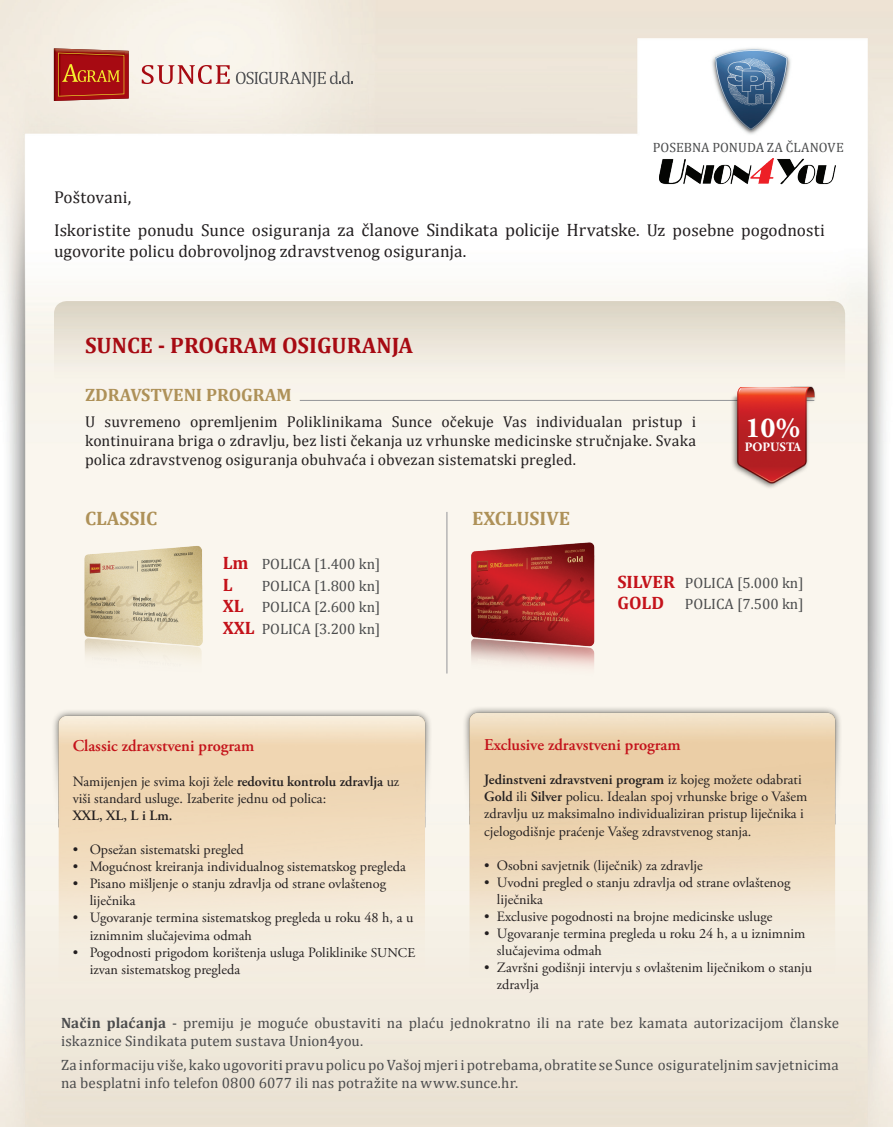
<style>
.page{position:relative;width:893px;height:1127px;background:#fff}
.page>*{position:absolute;margin:0;border:0;box-sizing:border-box;transform-origin:0 0}
.t1{font:700 28.95px "Adobe Garamond Pro";color:#fff}
.t2{font:700 22.5px "Cambria";color:#a70a12}
.t3{font:700 19.5px "Cambria";color:#ae9158}
.t4{font:700 18px "Cambria";color:#ae9158}
.t5{font:700 18px "Cambria";color:#c4121a}
.t6{font:17.25px/33px "Cambria";color:#231f20}
.t7{font:600 16.5px "Adobe Garamond Pro";color:#c4121a}
.t8{font:15.75px/18.9px "Cambria";letter-spacing:.01em;color:#231f20;text-align:justify}
.t9{font:15px/21.6px "Cambria";letter-spacing:.005em;color:#4b4c4d}
.t10{font:14.25px/17.1px "Adobe Garamond Pro";color:#231f20}
.t11{font:600 14.25px "Adobe Garamond Pro";color:#231f20}
.t12{font:13.5px "Cambria";letter-spacing:.005em;color:#4b4c4d}
.t13{font:700 12.75px "Adobe Garamond Pro";color:#fff}
.s1{font-size:18px}
.s2{font-weight:700;font-size:18px;color:#c4121a}
.s3{font-weight:600}
.s4{font-size:13.5px}
.s5{font-weight:700}
</style>
<div class="page">
<img style="left:0;top:0;width:893px;height:1127px">
<img style="left:66px;top:535px;width:157px;height:143px">
<img style="left:54px;top:301px;width:791px;height:89px">
<img style="left:452px;top:529px;width:164px;height:151px">
<svg style="left:236px;top:71px;width:117px;height:16px;background:#cbc7c0"></svg>
<svg style="left:142px;top:65px;width:88px;height:19px;background:#dfaca8"></svg>
<svg style="left:54px;top:48px;width:75px;height:53px;background:#ae2e1f"></svg>
<hr style="left:447px;top:512px;width:1px;height:161px;background:#939598">
<hr style="left:300px;top:400px;width:514px;height:1px;background:#939598">
<img style="left:722px;top:372px;width:106px;height:123px">
<img style="left:442px;top:692px;width:420px;height:285px">
<img style="left:32px;top:695px;width:419px;height:285px">
<img style="left:660px;top:159px;width:176px;height:29px">
<p class="t12" style="left:653px;top:140px;width:193px">POSEBNA PONUDA ZA ČLANOVE</p>
<p class="t6" style="left:54px;top:181px;width:772px">Poštovani,<br>Iskoristite ponudu Sunce osiguranja <span class="s1">za članove Sindikata policije Hrvatske</span>. Uz posebne pogodnosti</p>
<p class="t6" style="left:54px;top:235px;width:414px">ugovorite policu dobrovoljnog zdravstvenog osiguranja.</p>
<h2 class="t2" style="left:85px;top:329px;width:330px">SUNCE - PROGRAM OSIGURANJA</h2>
<p class="t4" style="left:85px;top:382px;width:208px">ZDRAVSTVENI PROGRAM</p>
<p class="t8" style="left:85px;top:412px;width:613px">U suvremeno opremljenim Poliklinikama Sunce očekuje Vas individualan pristup i kontinuirana briga o zdravlju, bez listi čekanja uz vrhunske medicinske stručnjake. Svaka polica zdravstvenog osiguranja obuhvaća i obvezan sistematski pregled.</p>
<h3 class="t3" style="left:85px;top:505px;width:74px">CLASSIC</h3>
<h3 class="t3" style="left:472px;top:505px;width:99px">EXCLUSIVE</h3>
<h1 class="t1" style="left:745px;top:411px;width:57px">10%</h1>
<p class="t13" style="left:745px;top:440px;width:58px">POPUSTA</p>
<p class="t9" style="left:223px;top:553px;width:159px"><span class="s2">Lm</span> POLICA [1.400 kn]</p>
<p class="t5" style="left:223px;top:572px;width:11px">L</p>
<p class="t9" style="left:223px;top:575px;width:159px;text-align:justify;text-indent:39px">POLICA [1.800 kn] <span class="s2">XL</span> POLICA [2.600 kn] <span class="s2">XXL</span> POLICA [3.200 kn]</p>
<p class="t9" style="left:617px;top:571px;width:188px"><span class="s2">SILVER</span> POLICA [5.000 kn]<br><span class="s2">GOLD</span> POLICA [7.500 kn]</p>
<p class="t7" style="left:484px;top:735px;width:198px">Exclusive zdravstveni program</p>
<p class="t10" style="left:484px;top:772px;width:324px"><span class="s3">Jedinstveni zdravstveni program</span> iz kojeg možete odabrati <span class="s3">Gold</span> ili <span class="s3">Silver</span> policu. Idealan spoj vrhunske brige o Vašem zdravlju uz maksimalno individualiziran pristup liječnika i cjelogodišnje praćenje Vašeg zdravstvenog stanja.</p>
<p class="t10" style="left:484px;top:857px;width:220px">• Osobni savjetnik (liječnik) za zdravlje</p>
<p class="t10" style="left:497px;top:874px;width:295px;text-indent:-13px">• Uvodni pregled o stanju zdravlja od strane ovlaštenog liječnika</p>
<p class="t10" style="left:484px;top:908px;width:290px">• Exclusive pogodnosti na brojne medicinske usluge</p>
<p class="t10" style="left:497px;top:925px;width:310px;text-indent:-13px">• Ugovaranje termina pregleda u roku 24 h, a u iznimnim slučajevima odmah</p>
<p class="t10" style="left:497px;top:960px;width:317px;text-indent:-13px">• Završni godišnji intervju s ovlaštenim liječnikom o stanju zdravlja</p>
<p class="t7" style="left:73px;top:737px;width:183px">Classic zdravstveni program</p>
<p class="t10" style="left:73px;top:773px;width:328px">Namijenjen je svima koji žele <span class="s3">redovitu kontrolu zdravlja</span> uz viši standard usluge. Izaberite jednu od polica:</p>
<p class="t11" style="left:73px;top:807px;width:101px">XXL, XL, L i Lm.</p>
<p class="t10" style="left:73px;top:841px;width:173px">• Opsežan sistematski pregled</p>
<p class="t10" style="left:73px;top:858px;width:335px">• Mogućnost kreiranja individualnog sistematskog pregleda</p>
<p class="t10" style="left:90px;top:876px;width:298px;text-indent:-17px">• Pisano mišljenje o stanju zdravlja od strane ovlaštenog liječnika</p>
<p class="t10" style="left:90px;top:910px;width:325px;text-indent:-17px">• Ugovaranje termina sistematskog pregleda u roku 48 h, a u iznimnim slučajevima odmah</p>
<p class="t10" style="left:90px;top:944px;width:327px;text-indent:-17px">• Pogodnosti prigodom korištenja usluga Poliklinike <span class="s4">SUNCE </span>izvan sistematskog pregleda</p>
<p class="t9" style="left:61px;top:1014px;width:779px;line-height:18px"><span class="s5">Način plaćanja</span> - premiju je moguće obustaviti na plaću jednokratno ili na rate bez kamata autorizacijom članske iskaznice Sindikata putem sustava Union4you.</p>
<p class="t9" style="left:61px;top:1056px;width:779px;line-height:18px">Za informaciju više, kako ugovoriti pravu policu po Vašoj mjeri i potrebama, obratite se Sunce osigurateljnim savjetnicima na besplatni info telefon 0800 6077 ili nas potražite na www.sunce.hr.</p>
</div>
